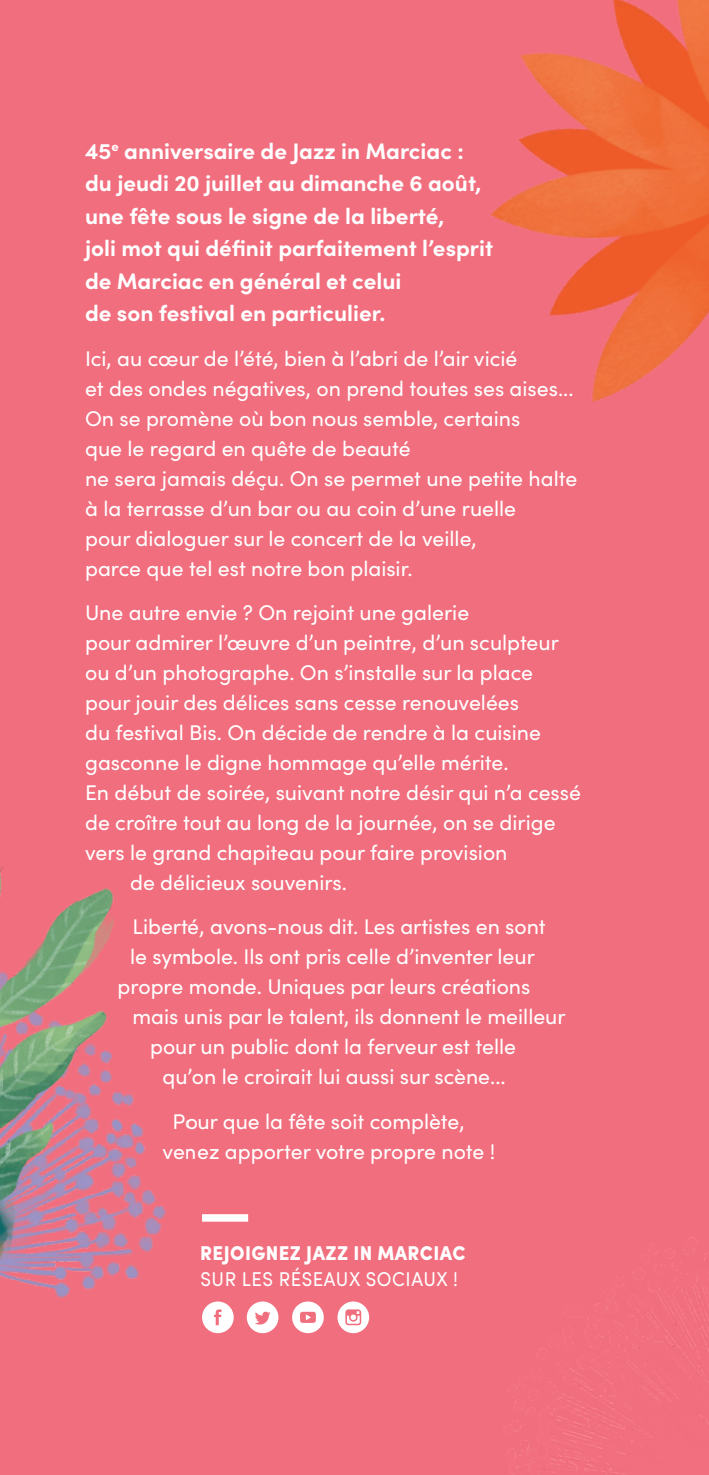
<style>
.page{position:relative;width:709px;height:1475px;background:#fff}
.page>*{position:absolute;margin:0;border:0;box-sizing:border-box;transform-origin:0 0}
.t1{font:700 22.5px/32.5px "Sofia Pro";color:#fff}
.t2{font:21.25px/30px "Sofia Pro";color:#fff}
.t3{font:900 20px/26.5px "Sofia Pro";letter-spacing:.02em;color:#fff;scale:.93 1}
.s1{font-weight:400}
</style>
<div class="page">
<div style="left:0;top:0;width:709px;height:1474px;background:#f16e7e"></div>
<img style="left:0;top:867px;width:166px;height:431px">
<img style="left:490px;top:0;width:219px;height:402px">
<img style="left:202px;top:1214px;width:507px;height:260px">
<svg style="left:202px;top:1214px;width:46px;height:7px"></svg>
<p class="t1" style="left:85px;top:133px;width:409px">45<sup>e</sup> anniversaire de Jazz in Marciac : du jeudi 20 juillet au dimanche 6 août, une fête sous le signe de la liberté,<br>joli mot qui définit parfaitement l’esprit de Marciac en général et celui<br>de son festival en particulier.</p>
<p class="t2" style="left:85px;top:342px;width:493px">Ici, au cœur de l’été, bien à l’abri de l’air vicié<br>et des ondes négatives, on prend toutes ses aises...<br>On se promène où bon nous semble, certains<br>que le regard en quête de beauté<br>ne sera jamais déçu. On se permet une petite halte à la terrasse d’un bar ou au coin d’une ruelle<br>pour dialoguer sur le concert de la veille,<br>parce que tel est notre bon plaisir.</p>
<p class="t2" style="left:85px;top:596px;width:386px">Une autre envie ? On rejoint une galerie</p>
<p class="t2" style="left:85px;top:626px;width:475px">pour admirer l’œuvre d’un peintre, d’un sculpteur</p>
<p class="t2" style="left:85px;top:656px;width:449px">ou d’un photographe. On s’installe sur la place</p>
<p class="t2" style="left:85px;top:686px;width:435px">pour jouir des délices sans cesse renouvelées</p>
<p class="t2" style="left:85px;top:716px;width:457px">du festival Bis. On décide de rendre à la cuisine</p>
<p class="t2" style="left:85px;top:746px;width:425px">gasconne le digne hommage qu’elle mérite.</p>
<p class="t2" style="left:85px;top:776px;width:497px">En début de soirée, suivant notre désir qui n’a cessé</p>
<p class="t2" style="left:85px;top:806px;width:472px">de croître tout au long de la journée, on se dirige</p>
<p class="t2" style="left:85px;top:836px;width:424px">vers le grand chapiteau pour faire provision</p>
<p class="t2" style="left:130px;top:866px;width:218px">de délicieux souvenirs.</p>
<p class="t2" style="left:133px;top:910px;width:414px">Liberté, avons-nous dit. Les artistes en sont</p>
<p class="t2" style="left:130px;top:940px;width:406px">le symbole. Ils ont pris celle d’inventer leur</p>
<p class="t2" style="left:118px;top:970px;width:414px">propre monde. Uniques par leurs créations</p>
<p class="t2" style="left:133px;top:1000px;width:434px">mais unis par le talent, ils donnent le meilleur</p>
<p class="t2" style="left:150px;top:1030px;width:367px">pour un public dont la ferveur est telle</p>
<p class="t2" style="left:163px;top:1060px;width:344px">qu’on le croirait lui aussi sur scène...</p>
<p class="t2" style="left:163px;top:1104px;width:334px;text-indent:10px">Pour que la fête soit complète, venez apporter votre propre note !</p>
<p class="t3" style="left:200px;top:1237px;width:287px">REJOIGNEZ JAZZ IN MARCIAC<br><span class="s1">SUR LES RÉSEAUX SOCIAUX !</span></p>
</div>
